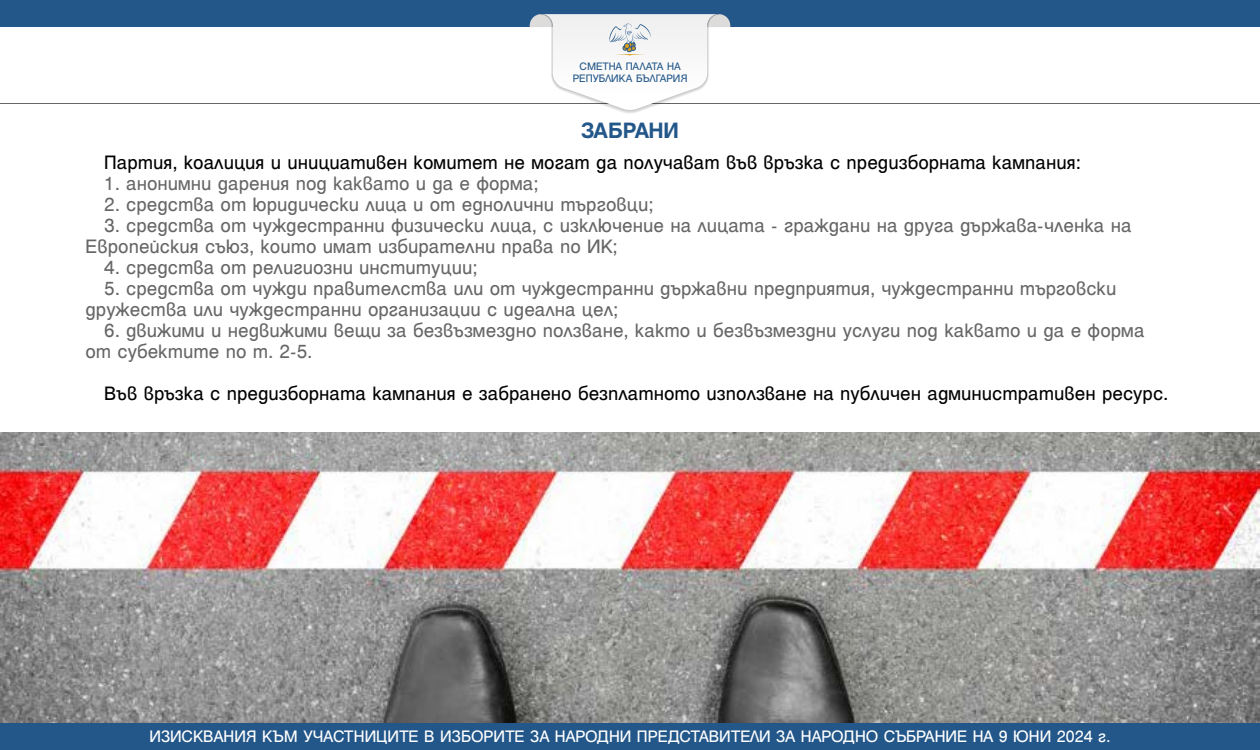
<style>
.page{position:relative;width:1260px;height:750px;background:#fff}
.page>*{position:absolute;margin:0;border:0;box-sizing:border-box;transform-origin:0 0}
.t1{font:700 24px "Helen Pro";letter-spacing:-.025em;color:#235789}
.t2{font:21px/21px "Helen Pro";color:#666}
.t3{font:21px "Helen Pro";color:#000}
.t4{font:18px "Helen Pro";letter-spacing:-.01em;color:#fff}
.t5{font:11.7px/11.6px "Helen Pro";letter-spacing:-.01em;color:#235789;text-align:center}
</style>
<div class="page">
<hr style="left:0;top:103px;width:1260px;height:1px;background:#666">
<div style="left:0;top:0;width:1260px;height:27px;background:#235789"></div>
<div style="left:0;top:723px;width:1260px;height:27px;background:#235789"></div>
<svg style="left:530px;top:14px;width:200px;height:100px"></svg>
<img style="left:0;top:432px;width:1260px;height:291px">
<p class="t5" style="left:573px;top:61px;width:116px">СМЕТНА ПАЛАТА НА<br>РЕПУБЛИКА БЪЛГАРИЯ</p>
<p class="t1" style="left:581px;top:118px;width:99px">ЗАБРАНИ</p>
<p class="t3" style="left:104px;top:151px;width:978px">Партия, коалиция и инициативен комитет не могат да получават във връзка с предизборната кампания:</p>
<p class="t2" style="left:104px;top:173px;width:436px">1. анонимни дарения под каквато и да е форма;</p>
<p class="t2" style="left:104px;top:194px;width:551px">2. средства от юридически лица и от еднолични търговци;</p>
<p class="t2" style="left:85px;top:215px;width:1048px;text-indent:19px">3. средства от чуждестранни физически лица, с изключение на лицата - граждани на друга държава-членка на<br>Европейския съюз, които имат избирателни права по ИК;</p>
<p class="t2" style="left:104px;top:257px;width:375px">4. средства от религиозни институции;</p>
<p class="t2" style="left:85px;top:278px;width:1032px;text-indent:19px">5. средства от чужди правителства или от чуждестранни държавни предприятия, чуждестранни търговски дружества или чуждестранни организации с идеална цел;</p>
<p class="t2" style="left:85px;top:320px;width:1061px;text-indent:19px">6. движими и недвижими вещи за безвъзмездно ползване, както и безвъзмездни услуги под каквато и да е форма от субектите по т. 2-5.</p>
<p class="t3" style="left:104px;top:382px;width:1066px">Във връзка с предизборната кампания е забранено безплатното използване на публичен административен ресурс.</p>
<p class="t4" style="left:150px;top:727px;width:962px">ИЗИСКВАНИЯ КЪМ УЧАСТНИЦИТЕ В ИЗБОРИТЕ ЗА НАРОДНИ ПРЕДСТАВИТЕЛИ ЗА НАРОДНО СЪБРАНИЕ НА 9 ЮНИ 2024 г.</p>
</div>
